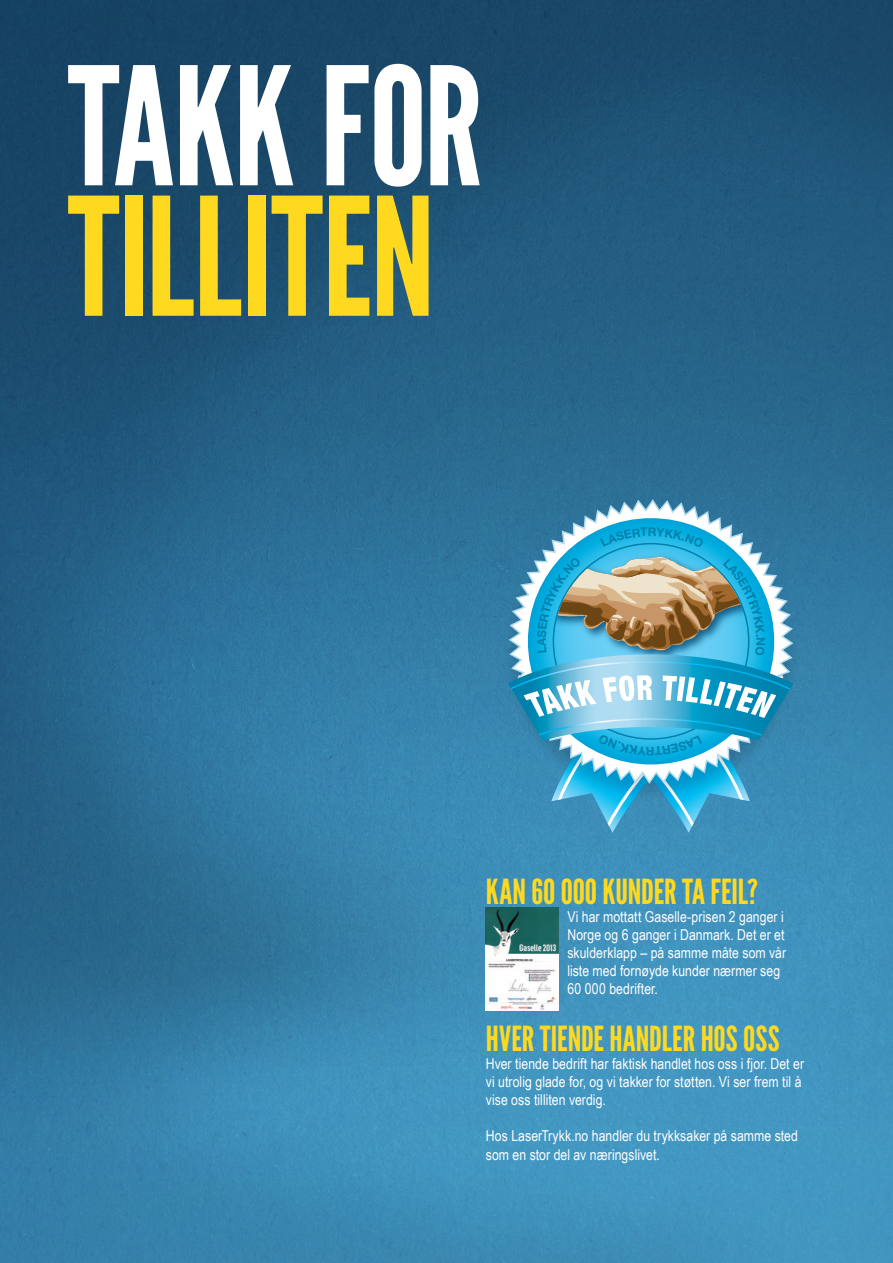
<style>
.page{position:relative;width:893px;height:1263px;background:#fff}
.page>*{position:absolute;margin:0;border:0;box-sizing:border-box;transform-origin:0 0}
.t1{font:163.5px "League Gothic";letter-spacing:-.005em;color:#ffd91f}
.t2{font:163.5px "League Gothic";letter-spacing:-.005em;color:#fff}
.t3{font:34.5px "League Gothic";color:#ffd91f}
.t4{font:15px/18.1px "Arial Narrow";letter-spacing:.005em;color:#fff}
.t5{font:700 12px "Helvetica Neue";color:#0081ac}
</style>
<div class="page">
<img style="left:0;top:0;width:893px;height:1263px">
<hr style="left:890px;top:782px;width:3px;height:101px;background:#3b8cb7">
<hr style="left:892px;top:846px;width:1px;height:40px;background:#fff">
<img style="left:497px;top:499px;width:307px;height:311px">
<svg style="left:507px;top:498px;width:287px;height:287px"></svg>
<svg style="left:528px;top:518px;width:246px;height:246px;background:#10adde"></svg>
<img style="left:554px;top:551px;width:194px;height:5px">
<img style="left:486px;top:907px;width:73px;height:104px">
<svg style="left:600px;top:527px;width:104px;height:21px;background:#14b2e1"></svg>
<svg style="left:508px;top:556px;width:285px;height:277px;background:#62acc5"></svg>
<h1 class="t2" style="left:68px;top:30px;width:417px">TAKK FOR</h1>
<h1 class="t1" style="left:68px;top:160px;width:369px">TILLITEN</h1>
<p class="t5" style="left:534px;top:646px;width:10px;rotate:-90deg">A</p>
<p class="t5" style="left:768px;top:637px;width:10px;rotate:90deg">N</p>
<h2 class="t3" style="left:486px;top:871px;width:274px">KAN 60 000 KUNDER TA FEIL?</h2>
<p class="t4" style="left:567px;top:907px;width:220px">Vi har mottatt Gaselle-prisen 2 ganger i Norge og 6 ganger i Danmark. Det er et skulderklapp – på samme måte som vår liste med fornøyde kunder nærmer seg 60 000 bedrifter.</p>
<h2 class="t3" style="left:486px;top:1018px;width:295px">HVER TIENDE HANDLER HOS OSS</h2>
<p class="t4" style="left:486px;top:1054px;width:320px">Hver tiende bedrift har faktisk handlet hos oss i fjor. Det er vi utrolig glade for, og vi takker for støtten. Vi ser frem til å vise oss tilliten verdig.</p>
<p class="t4" style="left:486px;top:1126px;width:314px">Hos LaserTrykk.no handler du trykksaker på samme sted som en stor del av næringslivet.</p>
</div>
